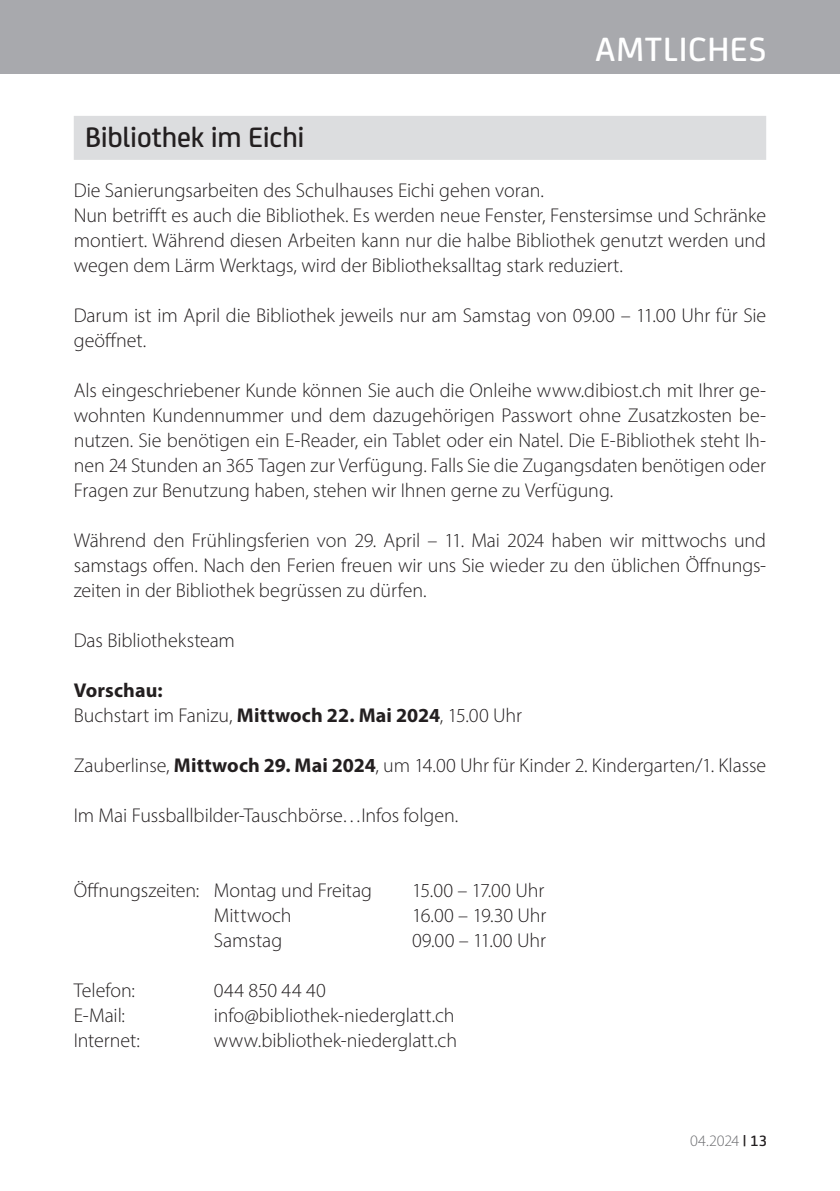
<style>
.page{position:relative;width:840px;height:1191px;background:#fff}
.page>*{position:absolute;margin:0;border:0;box-sizing:border-box;transform-origin:0 0}
.t1{font:500 36px "FS Joey";letter-spacing:.02em;color:#fff}
.Haupttitel{font:500 30px "FS Joey";letter-spacing:-.01em;color:#231f20}
.Lauftex{font:300 20px/25px "Myriad Pro";letter-spacing:-.005em;color:#231f20;text-align:justify}
.Lauftex-2{font:300 20px "Myriad Pro";letter-spacing:.015em;color:#231f20}
.Lauftex-3{font:700 20px "Myriad Pro";letter-spacing:.005em;color:#231f20}
.t2{font:300 16px "Myriad Pro";letter-spacing:-.015em;color:#6c6d70}
.s1{font-weight:700}
.s2{font-family:"FS Joey";font-weight:500;color:#231f20}
</style>
<div class="page">
<div style="left:0;top:0;width:839px;height:74px;background:#a8a9ad"></div>
<div style="left:74px;top:116px;width:691px;height:44px;background:#dcdddf"></div>
<p class="t1" style="left:595px;top:23px;width:172px">AMTLICHES</p>
<p class="Haupttitel" style="left:85px;top:115px;width:221px">Bibliothek im Eichi</p>
<p class="Lauftex" style="left:74px;top:178px;width:471px">Die Sanierungsarbeiten des Schulhauses Eichi gehen voran.</p>
<p class="Lauftex" style="left:74px;top:203px;width:693px">Nun betrifft es auch die Bibliothek. Es werden neue Fenster, Fenstersimse und Schränke montiert. Während diesen Arbeiten kann nur die halbe Bibliothek genutzt werden und wegen dem Lärm Werktags, wird der Bibliotheksalltag stark reduziert.</p>
<p class="Lauftex" style="left:74px;top:303px;width:693px">Darum ist im April die Bibliothek jeweils nur am Samstag von 09.00 – 11.00 Uhr für Sie geöffnet.</p>
<p class="Lauftex" style="left:74px;top:378px;width:693px">Als eingeschriebener Kunde können Sie auch die Onleihe www.dibiost.ch mit Ihrer ge&shy;wohnten Kundennummer und dem dazugehörigen Passwort ohne Zusatzkosten be&shy;nutzen. Sie benötigen ein E-Reader, ein Tablet oder ein Natel. Die E-Bibliothek steht Ih&shy;nen 24 Stunden an 365 Tagen zur Verfügung. Falls Sie die Zugangsdaten benötigen oder Fragen zur Benutzung haben, stehen wir Ihnen gerne zu Verfügung.</p>
<p class="Lauftex" style="left:74px;top:528px;width:693px">Während den Frühlingsferien von 29. April – 11. Mai 2024 haben wir mittwochs und samstags offen. Nach den Ferien freuen wir uns Sie wieder zu den üblichen Öffnungs&shy;zeiten in der Bibliothek begrüssen zu dürfen.</p>
<p class="Lauftex" style="left:74px;top:628px;width:163px">Das Bibliotheksteam</p>
<p class="Lauftex-3" style="left:74px;top:677px;width:90px">Vorschau:</p>
<p class="Lauftex" style="left:74px;top:703px;width:449px">Buchstart im Fanizu, <span class="s1">Mittwoch 22. Mai 2024</span>, 15.00 Uhr</p>
<p class="Lauftex" style="left:74px;top:753px;width:693px">Zauberlinse, <span class="s1">Mittwoch 29. Mai 2024</span>, um 14.00 Uhr für Kinder 2. Kindergarten/1. Klasse</p>
<p class="Lauftex" style="left:74px;top:803px;width:386px">Im Mai Fussballbilder-Tauschbörse…Infos folgen.</p>
<p class="Lauftex" style="left:74px;top:878px;width:299px">Öffnungszeiten: Montag und Freitag</p>
<p class="Lauftex" style="left:412px;top:878px;width:133px">15.00 – 17.00 Uhr</p>
<p class="Lauftex" style="left:214px;top:903px;width:79px">Mittwoch</p>
<p class="Lauftex" style="left:412px;top:903px;width:136px">16.00 – 19.30 Uhr</p>
<p class="Lauftex" style="left:214px;top:928px;width:70px">Samstag</p>
<p class="Lauftex" style="left:412px;top:928px;width:135px">09.00 – 11.00 Uhr</p>
<p class="Lauftex" style="left:74px;top:978px;width:63px">Telefon:</p>
<p class="Lauftex-2" style="left:214px;top:978px;width:113px">044 850 44 40</p>
<p class="Lauftex" style="left:74px;top:1003px;width:53px">E-Mail:</p>
<p class="Lauftex" style="left:214px;top:1003px;width:242px">info@bibliothek-niederglatt.ch</p>
<p class="Lauftex" style="left:74px;top:1028px;width:68px">Internet:</p>
<p class="Lauftex" style="left:214px;top:1028px;width:244px">www.bibliothek-niederglatt.ch</p>
<p class="t2" style="left:689px;top:1131px;width:79px">04.2024 <span class="s2">| 13</span></p>
</div>
